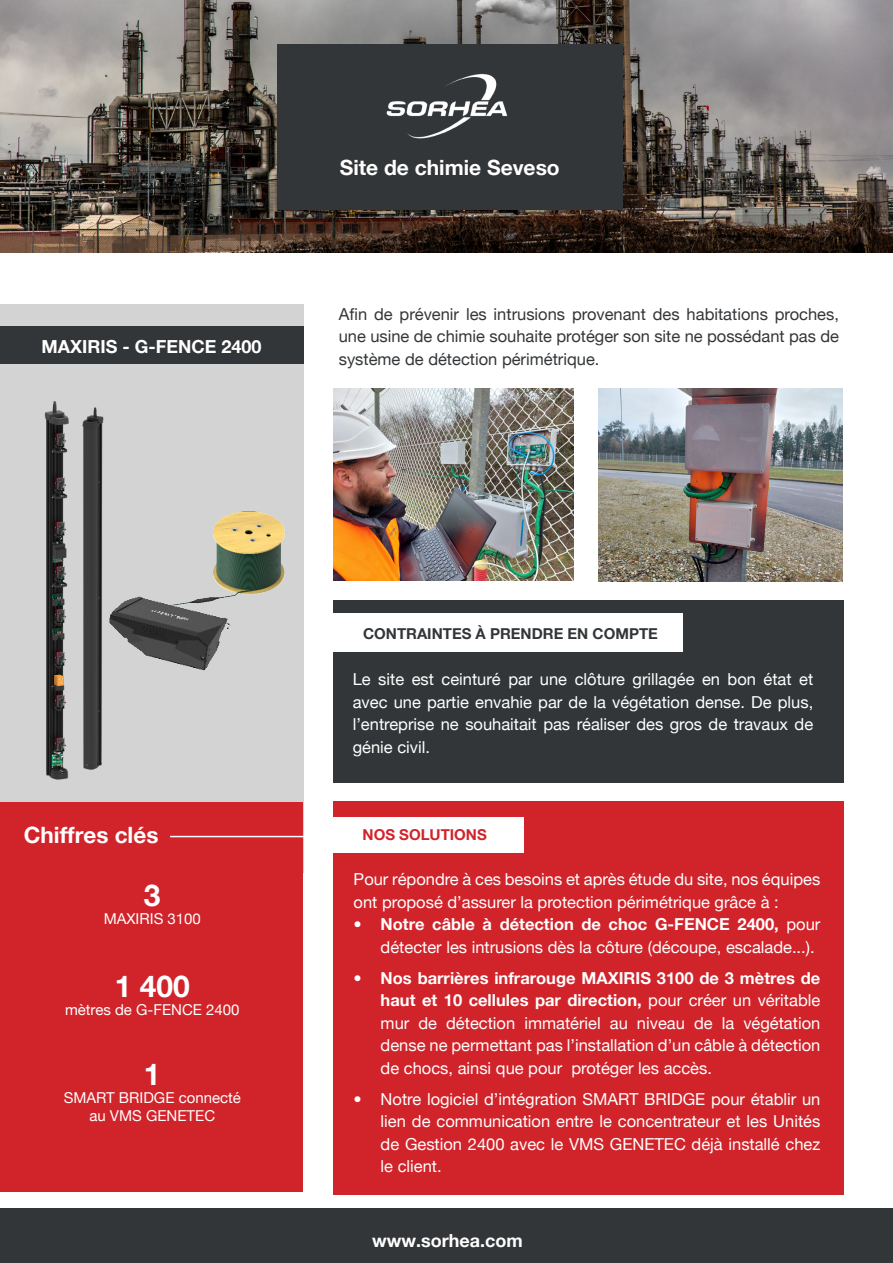
<style>
.page{position:relative;width:893px;height:1263px;background:#fff}
.page>*{position:absolute;margin:0;border:0;box-sizing:border-box;transform-origin:0 0}
.t1{font:700 30px "Helvetica Neue";color:#fff}
.t2{font:700 22.5px "Helvetica Neue";color:#fff}
.t3{font:700 21px "Helvetica Neue";color:#fff}
.t4{font:700 18px "Helvetica Neue";color:#fff}
.t5{font:16.5px/22.5px "Helvetica Neue";color:#fff;text-align:justify}
.t6{font:16.5px/22.5px "Helvetica Neue";color:#333638;text-align:justify}
.t7{font:15px "Helvetica Neue";color:#fff}
.t8{font:700 15px "Helvetica Neue";color:#333638}
.t9{font:700 15px "Helvetica Neue";color:#d1232a}
.s1{font-weight:700}
</style>
<div class="page">
<img style="left:0;top:0;width:893px;height:252px">
<div style="left:0;top:304px;width:303px;height:568px;background:#d2d3d2"></div>
<div style="left:0;top:801px;width:303px;height:390px;background:#d1232a"></div>
<div style="left:0;top:1209px;width:893px;height:54px;background:#333638"></div>
<div style="left:277px;top:44px;width:345px;height:165px;background:#333638"></div>
<img style="left:386px;top:73px;width:122px;height:66px">
<div style="left:0;top:326px;width:303px;height:38px;background:#333638"></div>
<div style="left:333px;top:600px;width:511px;height:183px;background:#333638"></div>
<div style="left:333px;top:613px;width:349px;height:39px;background:#fff"></div>
<div style="left:333px;top:801px;width:510px;height:394px;background:#d1232a"></div>
<div style="left:332px;top:817px;width:192px;height:36px;background:#fff"></div>
<hr style="left:170px;top:836px;width:136px;height:1px;background:#fff">
<img style="left:213px;top:504px;width:91px;height:120px">
<img style="left:121px;top:578px;width:118px;height:93px">
<img style="left:44px;top:401px;width:23px;height:379px">
<img style="left:67px;top:407px;width:54px;height:372px">
<img style="left:334px;top:389px;width:240px;height:191px">
<img style="left:598px;top:389px;width:244px;height:192px">
<p class="t4" style="left:42px;top:335px;width:221px">MAXIRIS - G-FENCE 2400</p>
<p class="t3" style="left:340px;top:154px;width:222px">Site de chimie Seveso</p>
<p class="t6" style="left:339px;top:302px;width:502px">Afin de prévenir les intrusions provenant des habitations proches, une usine de chimie souhaite protéger son site ne possédant pas de système de détection périmétrique.</p>
<p class="t8" style="left:363px;top:624px;width:296px">CONTRAINTES À PRENDRE EN COMPTE</p>
<p class="t5" style="left:353px;top:668px;width:462px">Le site est ceinturé par une clôture grillagée en bon état et avec une partie envahie par de la végétation dense. De plus, l’entreprise ne souhaitait pas réaliser des gros de travaux de génie civil.</p>
<p class="t2" style="left:24px;top:821px;width:136px">Chiffres clés</p>
<p class="t9" style="left:363px;top:826px;width:126px">NOS SOLUTIONS</p>
<p class="t1" style="left:144px;top:877px;width:18px">3</p>
<p class="t7" style="left:104px;top:910px;width:99px">MAXIRIS 3100</p>
<p class="t1" style="left:115px;top:968px;width:77px">1 400</p>
<p class="t7" style="left:65px;top:1001px;width:176px">mètres de G-FENCE 2400</p>
<p class="t1" style="left:144px;top:1056px;width:18px">1</p>
<p class="t7" style="left:64px;top:1089px;width:179px">SMART BRIDGE connecté</p>
<p class="t7" style="left:89px;top:1107px;width:127px">au VMS GENETEC</p>
<p class="t5" style="left:354px;top:868px;width:468px">Pour répondre à ces besoins et après étude du site, nos équipes ont proposé d’assurer la protection périmétrique grâce à :</p>
<p class="t5" style="left:381px;top:913px;width:441px;text-indent:-27px"><span class="s1">• Notre câble à détection de choc G-FENCE 2400,</span> pour détecter les intrusions dès la côture (découpe, escalade...).</p>
<p class="t5" style="left:381px;top:966px;width:441px;text-indent:-27px"><span class="s1">• Nos barrières infrarouge MAXIRIS 3100 de 3 mètres de haut et 10 cellules par direction,</span> pour créer un véritable mur de détection immatériel au niveau de la végétation dense ne permettant pas l’installation d’un câble à détection de chocs, ainsi que pour protéger les accès.</p>
<p class="t5" style="left:381px;top:1087px;width:441px;text-indent:-27px">• Notre logiciel d’intégration SMART BRIDGE pour établir un lien de communication entre le concentrateur et les Unités de Gestion 2400 avec le VMS GENETEC déjà installé chez le client.</p>
<p class="t4" style="left:372px;top:1229px;width:152px">www.sorhea.com</p>
</div>
